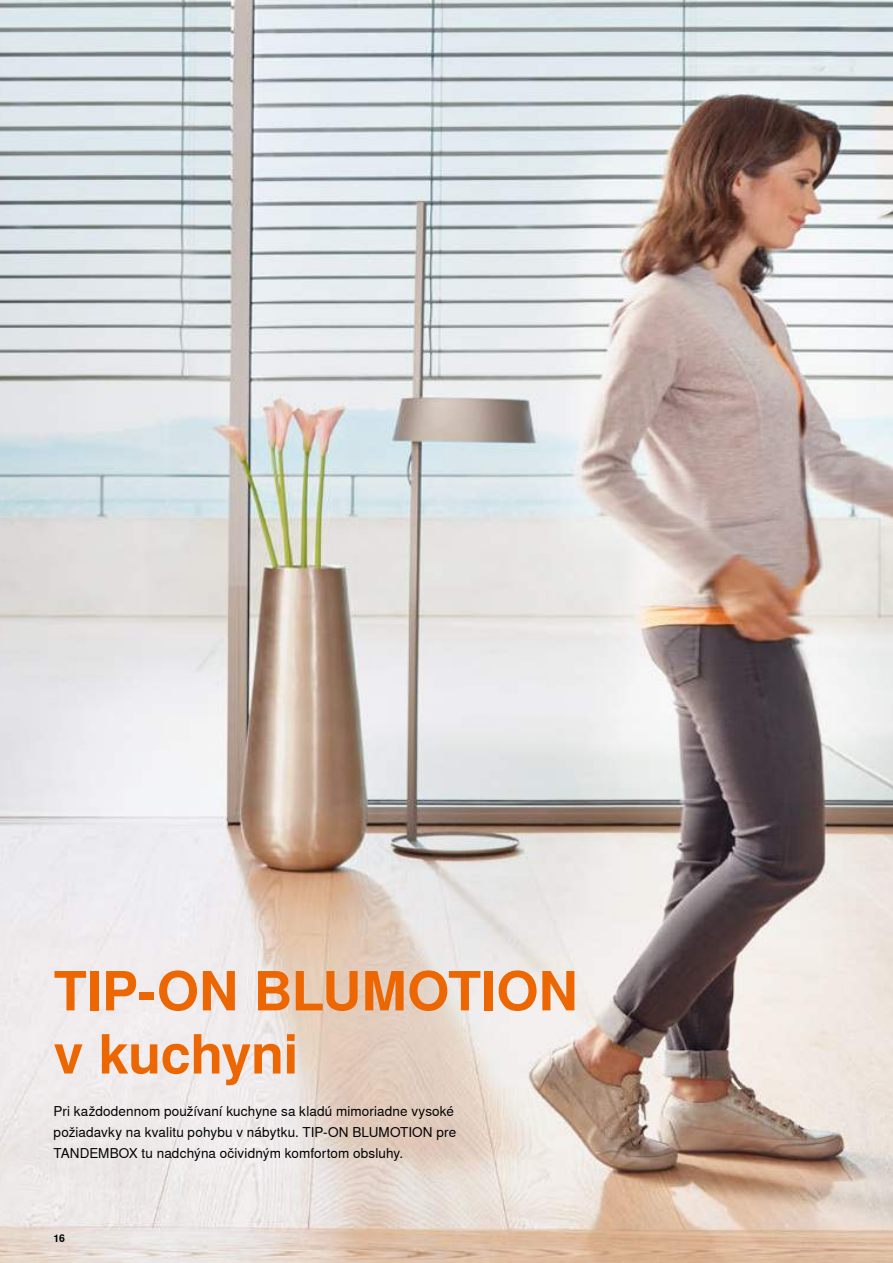
<style>
.page{position:relative;width:893px;height:1263px;background:#fff}
.page>*{position:absolute;margin:0;border:0;box-sizing:border-box;transform-origin:0 0}
.t1{font:700 54px/63.2px "Nimbus Sans Global";letter-spacing:-.01em;color:#ec6602}
.t2{font:13.5px/21px "Nimbus Sans Global";letter-spacing:.01em;color:#000}
.t3{font:700 10.5px "Nimbus Sans Global";color:#000}
</style>
<div class="page">
<img style="left:0;top:0;width:893px;height:1263px">
<h1 class="t1" style="left:54px;top:960px;width:526px">TIP-ON BLUMOTION v kuchyni</h1>
<p class="t2" style="left:54px;top:1100px;width:404px">Pri každodennom používaní kuchyne sa kladú mimoriadne vysoké požiadavky na kvalitu pohybu v nábytku. TIP-ON BLUMOTION pre<br>TANDEMBOX tu nadchýna očividným komfortom obsluhy.</p>
<p class="t3" style="left:54px;top:1232px;width:13px">16</p>
</div>
